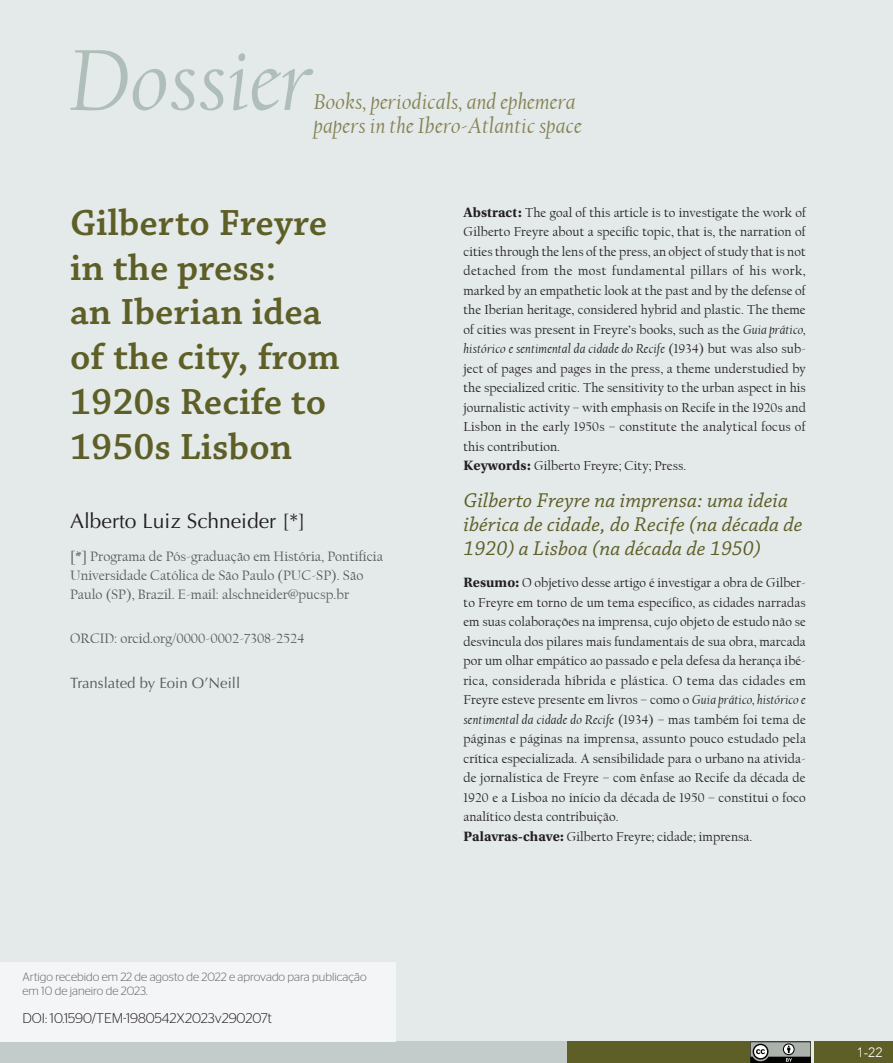
<style>
.page{position:relative;width:893px;height:1063px;background:#e3eae9}
.page>*{position:absolute;margin:0;border:0;box-sizing:border-box;transform-origin:0 0}
.t1{font:italic 90.15px "Californian FB";color:#b0beb9}
.t2{font:38.25px/45px "Chaparral Pro Semibold Capt";color:#5e5e27}
.t3{font:italic 22.5px/24px "Californian FB";letter-spacing:.01em;color:#858153}
.t4{font:21px/24px "Chaparral Pro It Capt";color:#5e5e27}
.t5{font:21px "Optima";color:#231f20}
.t6{font:15px "Optima";color:#57585a}
.t7{font:14.25px/18.8px "Californian FB";color:#57585a}
.t8{font:300 14.1px "Stag Sans Round";color:#231f20}
.t9{font:13.5px/19.5px "Californian FB";letter-spacing:.005em;color:#231f20}
.t10{font:300 13.5px "Avenir";color:#fff}
.t11{font:300 12px/14.4px "Stag Sans Round";color:#626364}
.s1{font-family:"Utopia Std";font-weight:700;font-size:14.25px}
.s2{font-style:italic}
</style>
<div class="page">
<div style="left:567px;top:1042px;width:243px;height:21px;background:#5e5e27"></div>
<div style="left:0;top:1042px;width:566px;height:21px;background:#c3cccb"></div>
<div style="left:814px;top:1042px;width:79px;height:21px;background:#5e5e27"></div>
<svg style="left:750px;top:1042px;width:61px;height:21px"></svg>
<div style="left:0;top:962px;width:395px;height:80px;background:#f4f5f6"></div>
<h1 class="t1" style="left:70px;top:30px;width:244px">Dossier</h1>
<h3 class="t3" style="left:314px;top:90px;width:269px">Books, periodicals, and ephemera papers in the Ibero-Atlantic space</h3>
<h2 class="t2" style="left:70px;top:201px;width:271px">Gilberto Freyre in the press:<br>an Iberian idea of the city, from<br>1920s Recife to<br>1950s Lisbon</h2>
<h3 class="t5" style="left:70px;top:508px;width:237px">Alberto Luiz Schneider [*]</h3>
<p class="t7" style="left:70px;top:547px;width:315px">[*] Programa de Pós-graduação em História, Pontifícia<br>Universidade Católica de São Paulo (PUC-SP). São<br>Paulo (SP), Brazil. E-mail: alschneider@pucsp.br</p>
<p class="t7" style="left:70px;top:629px;width:236px">ORCID: orcid.org/0000-0002-7308-2524</p>
<p class="t6" style="left:70px;top:674px;width:172px">Translated by Eoin O’Neill</p>
<p class="t11" style="left:22px;top:969px;width:346px">Artigo recebido em 22 de agosto de 2022 e aprovado para publicação em 10 de janeiro de 2023.</p>
<p class="t8" style="left:22px;top:1011px;width:251px">DOI: 10.1590/TEM-1980542X2023v290207t</p>
<p class="t9" style="left:463px;top:203px;width:344px"><span class="s1">Abstract:</span> The goal of this article is to investigate the work of Gilberto Freyre about a specific topic, that is, the narration of cities through the lens of the press, an object of study that is not detached from the most fundamental pillars of his work, marked by an empathetic look at the past and by the defense of the Iberian heritage, considered hybrid and plastic. The theme of cities was present in Freyre’s books, such as the <span class="s2">Guia prático, histórico e sentimental da cidade do Recife</span> (1934) but was also sub&shy;ject of pages and pages in the press, a theme understudied by the specialized critic. The sensitivity to the urban aspect in his journalistic activity – with emphasis on Recife in the 1920s and Lisbon in the early 1950s – constitute the analytical focus of this contribution.<br><span class="s1">Keywords:</span> Gilberto Freyre; City; Press.</p>
<h3 class="t4" style="left:463px;top:489px;width:341px">Gilberto Freyre na imprensa: uma ideia ibérica de cidade, do Recife (na década de<br>1920) a Lisboa (na década de 1950)</h3>
<p class="t9" style="left:463px;top:573px;width:344px"><span class="s1">Resumo:</span> O objetivo desse artigo é investigar a obra de Gilber&shy;to Freyre em torno de um tema específico, as cidades narradas em suas colaborações na imprensa, cujo objeto de estudo não se desvincula dos pilares mais fundamentais de sua obra, marcada por um olhar empático ao passado e pela defesa da herança ibé&shy;rica, considerada híbrida e plástica. O tema das cidades em Freyre esteve presente em livros – como o <span class="s2">Guia prático, histórico e sentimental da cidade do Recife</span> (1934) – mas também foi tema de páginas e páginas na imprensa, assunto pouco estudado pela crítica especializada. A sensibilidade para o urbano na ativida&shy;de jornalística de Freyre – com ênfase ao Recife da década de 1920 e a Lisboa no início da década de 1950 – constitui o foco analítico desta contribuição.<br><span class="s1">Palavras-chave:</span> Gilberto Freyre; cidade; imprensa.</p>
<p class="t10" style="left:857px;top:1044px;width:27px">1-22</p>
</div>
